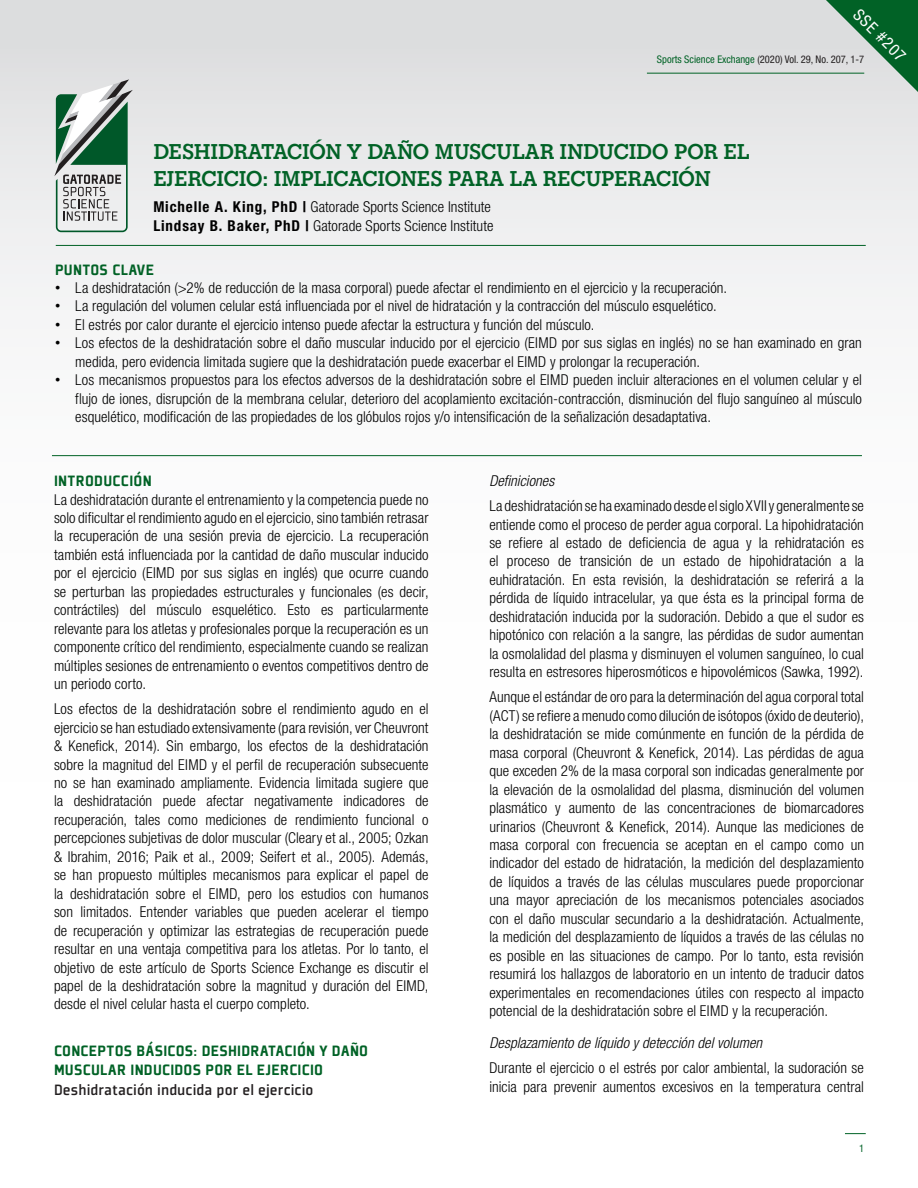
<style>
.page{position:relative;width:918px;height:1188px;background:#fff}
.page>*{position:absolute;margin:0;border:0;box-sizing:border-box;transform-origin:0 0}
.t1{font:700 22.5px/27px "Gatorade";letter-spacing:-.01em;color:#016226}
.newbody_text_no_bull{font:900 16.5px/19.5px "Plexes Pro";letter-spacing:.015em;color:#016226}
.newbody_text_no_bull-2{font:500 16.5px "Plexes Pro";color:#231f20}
.Headings{font:900 16.5px "Plexes Pro";letter-spacing:.025em;color:#016226}
.t2{font:condensed 16.35px "Helvetica Neue LT Std";color:#fff}
.newbody_text_no_bull-3{font:300 condensed 15px/18.5px "Helvetica Neue LT Std";letter-spacing:.005em;color:#000;text-align:justify}
.newbody_text_no_bull-4{font:italic 300 condensed 15px "Helvetica Neue LT Std";letter-spacing:.005em;color:#000}
.t3{font:condensed 10.5px "Helvetica Neue LT Std";color:#231f20}
.t4{font:condensed 10.5px "Helvetica Neue LT Std";color:#016226}
.s1{color:#016226}
.s2{font-weight:700}
.s3{font-family:"Arial";font-weight:400;font-stretch:normal}
</style>
<div class="page">
<div style="left:0;top:0;width:918px;height:1188px;background:linear-gradient(to bottom,#e8e9ea,#fff)"></div>
<hr style="left:647px;top:73px;width:217px;height:1px;background:#016226">
<svg style="left:845px;top:1133px;width:21px;height:1px"></svg>
<hr style="left:56px;top:245px;width:810px;height:1px;background:#016226">
<hr style="left:52px;top:455px;width:810px;height:1px;background:#016226">
<svg style="left:826px;top:0;width:92px;height:92px;background:#6fa083"></svg>
<svg style="left:54px;top:79px;width:79px;height:153px;background:#9db1a7"></svg>
<p class="t2" style="left:863px;top:5px;width:68px;rotate:45deg">SSE #207</p>
<p class="t3" style="left:657px;top:53px;width:209px"><span class="s1">Sports Science Exchange</span> (2020) Vol. 29, No. 207, 1-7</p>
<p class="t1" style="left:153px;top:139px;width:598px">DESHIDRATACIÓN Y DAÑO MUSCULAR INDUCIDO POR EL<br>EJERCICIO: IMPLICACIONES PARA LA RECUPERACIÓN</p>
<p class="newbody_text_no_bull-3" style="left:153px;top:198px;width:339px"><span class="s2">Michelle A. King, PhD |</span> Gatorade Sports Science Institute</p>
<p class="newbody_text_no_bull-3" style="left:153px;top:216px;width:342px"><span class="s2">Lindsay B. Baker, PhD |</span> Gatorade Sports Science Institute</p>
<p class="Headings" style="left:55px;top:259px;width:101px">PUNTOS CLAVE</p>
<p class="newbody_text_no_bull-3" style="left:55px;top:278px;width:674px"><span class="s3">•</span> La deshidratación (&gt;2% de reducción de la masa corporal) puede afectar el rendimiento en el ejercicio y la recuperación.</p>
<p class="newbody_text_no_bull-3" style="left:55px;top:297px;width:663px"><span class="s3">•</span> La regulación del volumen celular está influenciada por el nivel de hidratación y la contracción del músculo esquelético.</p>
<p class="newbody_text_no_bull-3" style="left:55px;top:315px;width:541px"><span class="s3">•</span> El estrés por calor durante el ejercicio intenso puede afectar la estructura y función del músculo.</p>
<p class="newbody_text_no_bull-3" style="left:75px;top:334px;width:788px;text-indent:-20px"><span class="s3">•</span> Los efectos de la deshidratación sobre el daño muscular inducido por el ejercicio (EIMD por sus siglas en inglés) no se han examinado en gran medida, pero evidencia limitada sugiere que la deshidratación puede exacerbar el EIMD y prolongar la recuperación.</p>
<p class="newbody_text_no_bull-3" style="left:75px;top:371px;width:788px;text-indent:-20px"><span class="s3">•</span> Los mecanismos propuestos para los efectos adversos de la deshidratación sobre el EIMD pueden incluir alteraciones en el volumen celular y el flujo de iones, disrupción de la membrana celular, deterioro del acoplamiento excitación-contracción, disminución del flujo sanguíneo al músculo esquelético, modificación de las propiedades de los glóbulos rojos y/o intensificación de la señalización desadaptativa.</p>
<p class="newbody_text_no_bull" style="left:54px;top:471px;width:99px">INTRODUCCIÓN</p>
<p class="newbody_text_no_bull-3" style="left:54px;top:490px;width:376px">La deshidratación durante el entrenamiento y la competencia puede no solo dificultar el rendimiento agudo en el ejercicio, sino también retrasar la recuperación de una sesión previa de ejercicio. La recuperación también está influenciada por la cantidad de daño muscular inducido por el ejercicio (EIMD por sus siglas en inglés) que ocurre cuando se perturban las propiedades estructurales y funcionales (es decir, contráctiles) del músculo esquelético. Esto es particularmente relevante para los atletas y profesionales porque la recuperación es un componente crítico del rendimiento, especialmente cuando se realizan múltiples sesiones de entrenamiento o eventos competitivos dentro de un periodo corto.</p>
<p class="newbody_text_no_bull-3" style="left:54px;top:700px;width:376px">Los efectos de la deshidratación sobre el rendimiento agudo en el ejercicio se han estudiado extensivamente (para revisión, ver Cheuvront &amp; Kenefick, 2014). Sin embargo, los efectos de la deshidratación sobre la magnitud del EIMD y el perfil de recuperación subsecuente no se han examinado ampliamente. Evidencia limitada sugiere que la deshidratación puede afectar negativamente indicadores de recuperación, tales como mediciones de rendimiento funcional o percepciones subjetivas de dolor muscular (Cleary et al., 2005; Ozkan &amp; Ibrahim, 2016; Paik et al., 2009; Seifert et al., 2005). Además, se han propuesto múltiples mecanismos para explicar el papel de la deshidratación sobre el EIMD, pero los estudios con humanos son limitados. Entender variables que pueden acelerar el tiempo de recuperación y optimizar las estrategias de recuperación puede resultar en una ventaja competitiva para los atletas. Por lo tanto, el objetivo de este artículo de Sports Science Exchange es discutir el papel de la deshidratación sobre la magnitud y duración del EIMD, desde el nivel celular hasta el cuerpo completo.</p>
<p class="newbody_text_no_bull" style="left:54px;top:1041px;width:316px">CONCEPTOS BÁSICOS: DESHIDRATACIÓN Y DAÑO<br>MUSCULAR INDUCIDOS POR EL EJERCICIO</p>
<p class="newbody_text_no_bull-2" style="left:54px;top:1080px;width:261px">Deshidratación inducida por el ejercicio</p>
<p class="newbody_text_no_bull-4" style="left:489px;top:472px;width:66px">Definiciones</p>
<p class="newbody_text_no_bull-3" style="left:489px;top:496px;width:376px">La deshidratación se ha examinado desde el siglo XVII y generalmente se entiende como el proceso de perder agua corporal. La hipohidratación se refiere al estado de deficiencia de agua y la rehidratación es el proceso de transición de un estado de hipohidratación a la euhidratación. En esta revisión, la deshidratación se referirá a la pérdida de líquido intracelular, ya que ésta es la principal forma de deshidratación inducida por la sudoración. Debido a que el sudor es hipotónico con relación a la sangre, las pérdidas de sudor aumentan la osmolalidad del plasma y disminuyen el volumen sanguíneo, lo cual resulta en estresores hiperosmóticos e hipovolémicos (Sawka, 1992).</p>
<p class="newbody_text_no_bull-3" style="left:489px;top:688px;width:376px">Aunque el estándar de oro para la determinación del agua corporal total (ACT) se refiere a menudo como dilución de isótopos (óxido de deuterio), la deshidratación se mide comúnmente en función de la pérdida de masa corporal (Cheuvront &amp; Kenefick, 2014). Las pérdidas de agua que exceden 2% de la masa corporal son indicadas generalmente por la elevación de la osmolalidad del plasma, disminución del volumen plasmático y aumento de las concentraciones de biomarcadores urinarios (Cheuvront &amp; Kenefick, 2014). Aunque las mediciones de masa corporal con frecuencia se aceptan en el campo como un indicador del estado de hidratación, la medición del desplazamiento de líquidos a través de las células musculares puede proporcionar una mayor apreciación de los mecanismos potenciales asociados con el daño muscular secundario a la deshidratación. Actualmente, la medición del desplazamiento de líquidos a través de las células no es posible en las situaciones de campo. Por lo tanto, esta revisión resumirá los hallazgos de laboratorio en un intento de traducir datos experimentales en recomendaciones útiles con respecto al impacto potencial de la deshidratación sobre el EIMD y la recuperación.</p>
<p class="newbody_text_no_bull-4" style="left:489px;top:1034px;width:274px">Desplazamiento de líquido y detección del volumen</p>
<p class="newbody_text_no_bull-3" style="left:489px;top:1059px;width:376px">Durante el ejercicio o el estrés por calor ambiental, la sudoración se inicia para prevenir aumentos excesivos en la temperatura central</p>
<p class="t4" style="left:859px;top:1142px;width:7px">1</p>
</div>
